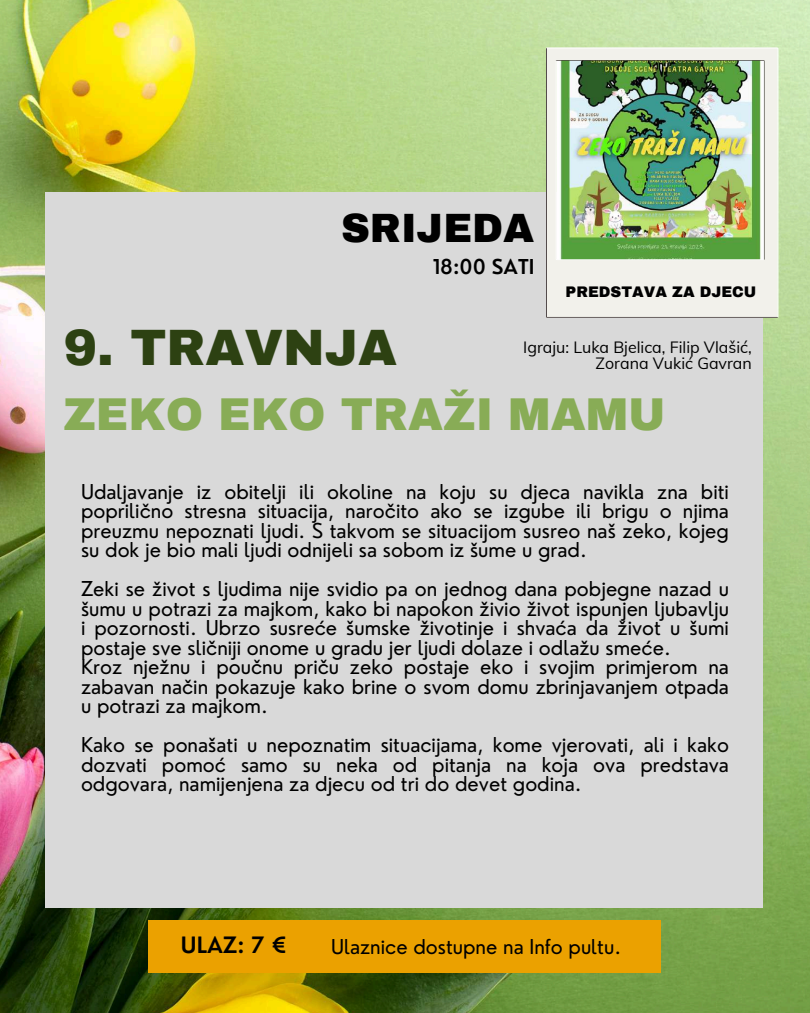
<style>
.page{position:relative;width:810px;height:1013px;background:#fff}
.page>*{position:absolute;margin:0;border:0;box-sizing:border-box;transform-origin:0 0}
.t1{font:900 50px "Archivo";color:#2d4112}
.t2{font:900 45px "Archivo";color:#88ac56}
.t3{font:900 40px "Archivo";color:#000}
.t4{font:600 22px "Nourd";color:#000}
.t5{font:20px/19.5px "Nourd";color:#000;text-align:justify}
.t6{font:600 20px "Nourd";color:#000}
.t7{font:16px/15.8px "Muli";color:#000;text-align:right}
.t8{font:900 15px "Archivo";color:#000}
</style>
<div class="page">
<img style="left:0;top:0;width:810px;height:1012px">
<div style="left:45px;top:192px;width:718px;height:715px;background:#d9d9d9"></div>
<img style="left:546px;top:48px;width:232px;height:269px">
<div style="left:149px;top:920px;width:512px;height:53px;background:#eba100"></div>
<h3 class="t3" style="left:341px;top:207px;width:195px">SRIJEDA</h3>
<h1 class="t1" style="left:64px;top:321px;width:335px">9. TRAVNJA</h1>
<p class="t6" style="left:433px;top:254px;width:103px">18:00 SATI</p>
<p class="t8" style="left:566px;top:283px;width:192px">PREDSTAVA ZA DJECU</p>
<p class="t7" style="left:523px;top:339px;width:230px">Igraju: Luka Bjelica, Filip Vlašić,<br>Zorana Vukić Gavran</p>
<h2 class="t2" style="left:63px;top:390px;width:604px">ZEKO EKO TRAŽI MAMU</h2>
<p class="t5" style="left:81px;top:481px;width:649px">Udaljavanje iz obitelji ili okoline na koju su djeca navikla zna biti poprilično stresna situacija, naročito ako se izgube ili brigu o njima preuzmu nepoznati ljudi. S takvom se situacijom susreo naš zeko, kojeg su dok je bio mali ljudi odnijeli sa sobom iz šume u grad.</p>
<p class="t5" style="left:81px;top:579px;width:649px;text-align:left">Zeki se život s ljudima nije svidio pa on jednog dana pobjegne nazad u šumu u potrazi za majkom, kako bi napokon živio život ispunjen ljubavlju i pozornosti. Ubrzo susreće šumske životinje i shvaća da život u šumi postaje sve sličniji onome u gradu jer ljudi dolaze i odlažu smeće.<br>Kroz nježnu i poučnu priču zeko postaje eko i svojim primjerom na zabavan način pokazuje kako brine o svom domu zbrinjavanjem otpada u potrazi za majkom.</p>
<p class="t5" style="left:81px;top:735px;width:649px">Kako se ponašati u nepoznatim situacijama, kome vjerovati, ali i kako dozvati pomoć samo su neka od pitanja na koja ova predstava odgovara, namijenjena za djecu od tri do devet godina.</p>
<p class="t4" style="left:181px;top:930px;width:107px">ULAZ: 7 €</p>
<p class="t5" style="left:331px;top:937px;width:292px">Ulaznice dostupne na Info pultu.</p>
</div>
